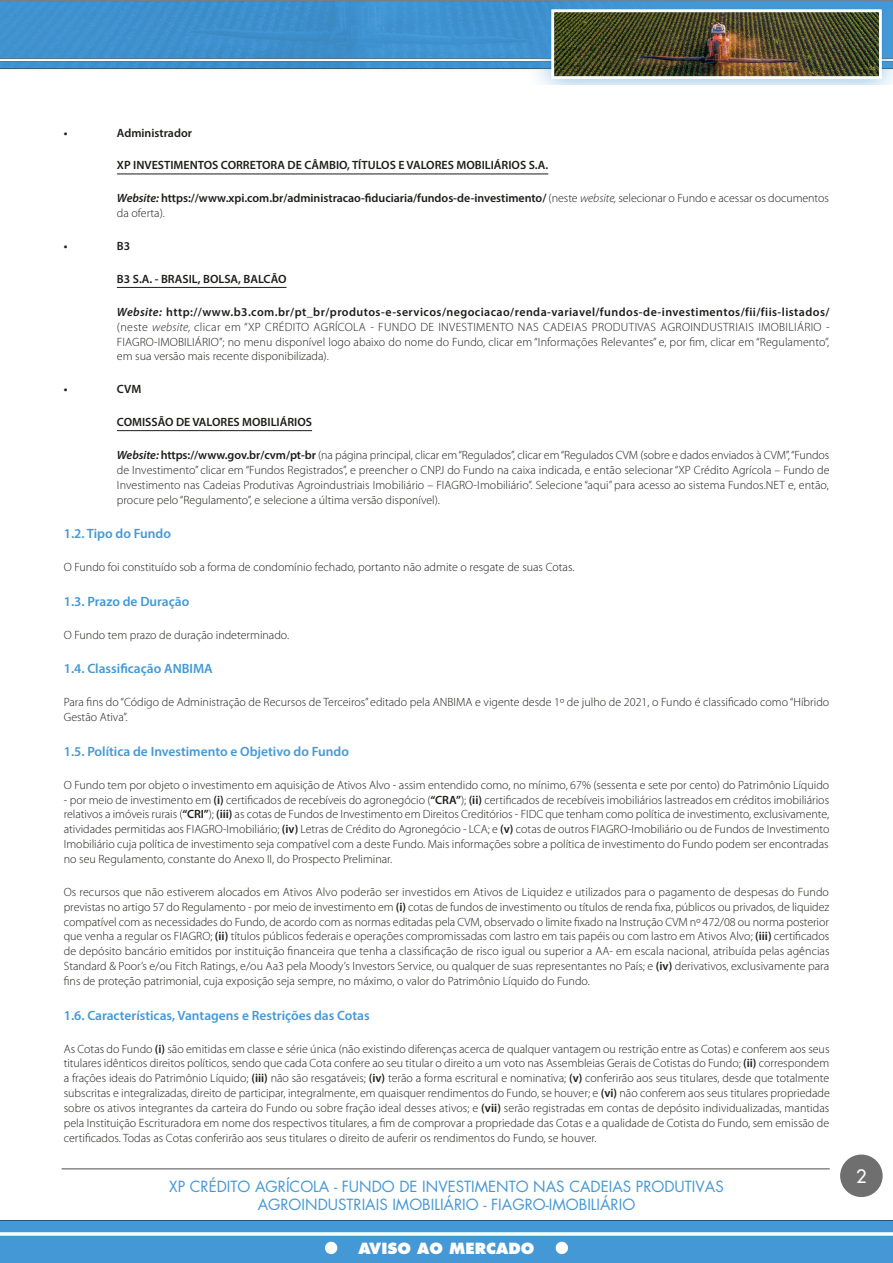
<style>
.page{position:relative;width:893px;height:1263px;background:#fff}
.page>*{position:absolute;margin:0;border:0;box-sizing:border-box;transform-origin:0 0}
.t1{font:500 18px "Futura PRO";color:#fff}
.t2{font:15px/18px "Futura PRO";color:#4498d6;text-align:center}
.t3{font:800 15px "Futura PRO";color:#fff}
.t4{font:600 13.5px "Myriad Pro";color:#4498d6}
.t5{font:300 12px/14.9px "Myriad Pro";color:#1d1d1b;text-align:justify}
.t6{font:600 12px/14.9px "Myriad Pro";color:#1d1d1b}
.s1{font-style:italic}
.s2{font-weight:300}
.s3{font-weight:300;font-style:italic}
.s4{font-weight:600;font-style:italic}
.s5{font-weight:600}
</style>
<div class="page">
<img style="left:0;top:0;width:893px;height:85px">
<img style="left:0;top:1220px;width:893px;height:43px">
<hr style="left:62px;top:1168px;width:768px;height:1px;background:#878787">
<div style="left:325px;top:1242px;width:12px;height:12px;background:#fff;border-radius:50%"></div>
<div style="left:556px;top:1242px;width:12px;height:12px;background:#fff;border-radius:50%"></div>
<div style="left:840px;top:1154px;width:43px;height:43px;background:#706f6f;border-radius:50%"></div>
<hr style="left:117px;top:174px;width:431px;height:1px;background:#1d1d1b">
<hr style="left:117px;top:287px;width:169px;height:1px;background:#1d1d1b">
<hr style="left:117px;top:430px;width:195px;height:1px;background:#1d1d1b">
<p class="t6" style="left:64px;top:125px;width:5px">•</p>
<p class="t6" style="left:117px;top:125px;width:77px">Administrador</p>
<p class="t6" style="left:117px;top:158px;width:433px">XP INVESTIMENTOS CORRETORA DE CÂMBIO, TÍTULOS E VALORES MOBILIÁRIOS S.A.</p>
<p class="t6" style="left:117px;top:191px;width:714px"><span class="s1">Website:</span> https://www.xpi.com.br/administracao-fiduciaria/fundos-de-investimento/ <span class="s2">(neste</span> <span class="s3">website,</span> <span class="s2">selecionar o Fundo e acessar os documentos da oferta).</span></p>
<p class="t6" style="left:64px;top:238px;width:5px">•</p>
<p class="t6" style="left:117px;top:238px;width:15px">B3</p>
<p class="t6" style="left:117px;top:271px;width:171px">B3 S.A. - BRASIL, BOLSA, BALCÃO</p>
<p class="t5" style="left:117px;top:305px;width:714px"><span class="s4">Website:</span> <span class="s5">http://www.b3.com.br/pt_br/produtos-e-servicos/negociacao/renda-variavel/fundos-de-investimentos/fii/fiis-listados/ </span>(neste <span class="s1">website,</span> clicar em “XP CRÉDITO AGRÍCOLA - FUNDO DE INVESTIMENTO NAS CADEIAS PRODUTIVAS AGROINDUSTRIAIS IMOBILIÁRIO - FIAGRO-IMOBILIÁRIO”; no menu disponível logo abaixo do nome do Fundo, clicar em “Informações Relevantes” e, por fim, clicar em “Regulamento”, em sua versão mais recente disponibilizada).</p>
<p class="t6" style="left:64px;top:381px;width:5px">•</p>
<p class="t6" style="left:117px;top:381px;width:26px">CVM</p>
<p class="t6" style="left:117px;top:414px;width:197px">COMISSÃO DE VALORES MOBILIÁRIOS</p>
<p class="t5" style="left:117px;top:448px;width:714px"><span class="s4">Website:</span> <span class="s5">https://www.gov.br/cvm/pt-br</span> (na página principal, clicar em “Regulados”, clicar em “Regulados CVM (sobre e dados enviados à CVM”, “Fundos de Investimento” clicar em “Fundos Registrados”, e preencher o CNPJ do Fundo na caixa indicada, e então selecionar “XP Crédito Agrícola – Fundo de Investimento nas Cadeias Produtivas Agroindustriais Imobiliário – FIAGRO-Imobiliário”. Selecione “aqui” para acesso ao sistema Fundos.NET e, então, procure pelo “Regulamento”, e selecione a última versão disponível).</p>
<p class="t4" style="left:64px;top:525px;width:109px">1.2. Tipo do Fundo</p>
<p class="t5" style="left:64px;top:560px;width:512px">O Fundo foi constituído sob a forma de condomínio fechado, portanto não admite o resgate de suas Cotas.</p>
<p class="t4" style="left:64px;top:593px;width:127px">1.3. Prazo de Duração</p>
<p class="t5" style="left:64px;top:627px;width:227px">O Fundo tem prazo de duração indeterminado.</p>
<p class="t4" style="left:64px;top:660px;width:151px">1.4. Classificação ANBIMA</p>
<p class="t5" style="left:64px;top:695px;width:767px">Para fins do “Código de Administração de Recursos de Terceiros” editado pela ANBIMA e vigente desde 1º de julho de 2021, o Fundo é classificado como “Híbrido<br>Gestão Ativa”.</p>
<p class="t4" style="left:64px;top:743px;width:287px">1.5. Política de Investimento e Objetivo do Fundo</p>
<p class="t5" style="left:64px;top:777px;width:767px">O Fundo tem por objeto o investimento em aquisição de Ativos Alvo - assim entendido como, no mínimo, 67% (sessenta e sete por cento) do Patrimônio Líquido</p>
<p class="t5" style="left:64px;top:792px;width:767px">- por meio de investimento em <span class="s5">(i)</span> certificados de recebíveis do agronegócio (<span class="s5">“CRA”</span>); <span class="s5">(ii)</span> certificados de recebíveis imobiliários lastreados em créditos imobiliários relativos a imóveis rurais (<span class="s5">“CRI”</span>); <span class="s5">(iii)</span> as cotas de Fundos de Investimento em Direitos Creditórios - FIDC que tenham como política de investimento, exclusivamente, atividades permitidas aos FIAGRO-Imobiliário; <span class="s5">(iv)</span> Letras de Crédito do Agronegócio - LCA; e <span class="s5">(v)</span> cotas de outros FIAGRO-Imobiliário ou de Fundos de Investimento Imobiliário cuja política de investimento seja compatível com a deste Fundo. Mais informações sobre a política de investimento do Fundo podem ser encontradas no seu Regulamento, constante do Anexo II, do Prospecto Preliminar.</p>
<p class="t5" style="left:64px;top:885px;width:767px">Os recursos que não estiverem alocados em Ativos Alvo poderão ser investidos em Ativos de Liquidez e utilizados para o pagamento de despesas do Fundo previstas no artigo 57 do Regulamento - por meio de investimento em <span class="s5">(i)</span> cotas de fundos de investimento ou títulos de renda fixa, públicos ou privados, de liquidez compatível com as necessidades do Fundo, de acordo com as normas editadas pela CVM, observado o limite fixado na Instrução CVM nº 472/08 ou norma posterior que venha a regular os FIAGRO; <span class="s5">(ii)</span> títulos públicos federais e operações compromissadas com lastro em tais papéis ou com lastro em Ativos Alvo; <span class="s5">(iii)</span> certificados de depósito bancário emitidos por instituição financeira que tenha a classificação de risco igual ou superior a AA- em escala nacional, atribuída pelas agências Standard &amp; Poor’s e/ou Fitch Ratings, e/ou Aa3 pela Moody’s Investors Service, ou qualquer de suas representantes no País; e <span class="s5">(iv)</span> derivativos, exclusivamente para fins de proteção patrimonial, cuja exposição seja sempre, no máximo, o valor do Patrimônio Líquido do Fundo.</p>
<p class="t4" style="left:64px;top:1006px;width:307px">1.6. Características, Vantagens e Restrições das Cotas</p>
<p class="t5" style="left:64px;top:1041px;width:767px">As Cotas do Fundo <span class="s5">(i)</span> são emitidas em classe e série única (não existindo diferenças acerca de qualquer vantagem ou restrição entre as Cotas) e conferem aos seus titulares idênticos direitos políticos, sendo que cada Cota confere ao seu titular o direito a um voto nas Assembleias Gerais de Cotistas do Fundo; <span class="s5">(ii)</span> correspondem a frações ideais do Patrimônio Líquido; <span class="s5">(iii)</span> não são resgatáveis; <span class="s5">(iv)</span> terão a forma escritural e nominativa; <span class="s5">(v)</span> conferirão aos seus titulares, desde que totalmente subscritas e integralizadas, direito de participar, integralmente, em quaisquer rendimentos do Fundo, se houver; e <span class="s5">(vi)</span> não conferem aos seus titulares propriedade sobre os ativos integrantes da carteira do Fundo ou sobre fração ideal desses ativos; e <span class="s5">(vii)</span> serão registradas em contas de depósito individualizadas, mantidas pela Instituição Escrituradora em nome dos respectivos titulares, a fim de comprovar a propriedade das Cotas e a qualidade de Cotista do Fundo, sem emissão de certificados. Todas as Cotas conferirão aos seus titulares o direito de auferir os rendimentos do Fundo, se houver.</p>
<p class="t2" style="left:169px;top:1177px;width:556px">XP CRÉDITO AGRÍCOLA - FUNDO DE INVESTIMENTO NAS CADEIAS PRODUTIVAS<br>AGROINDUSTRIAIS IMOBILIÁRIO - FIAGRO-IMOBILIÁRIO</p>
<p class="t3" style="left:359px;top:1239px;width:177px">AVISO AO MERCADO</p>
<h1 class="t1" style="left:856px;top:1165px;width:12px">2</h1>
</div>
